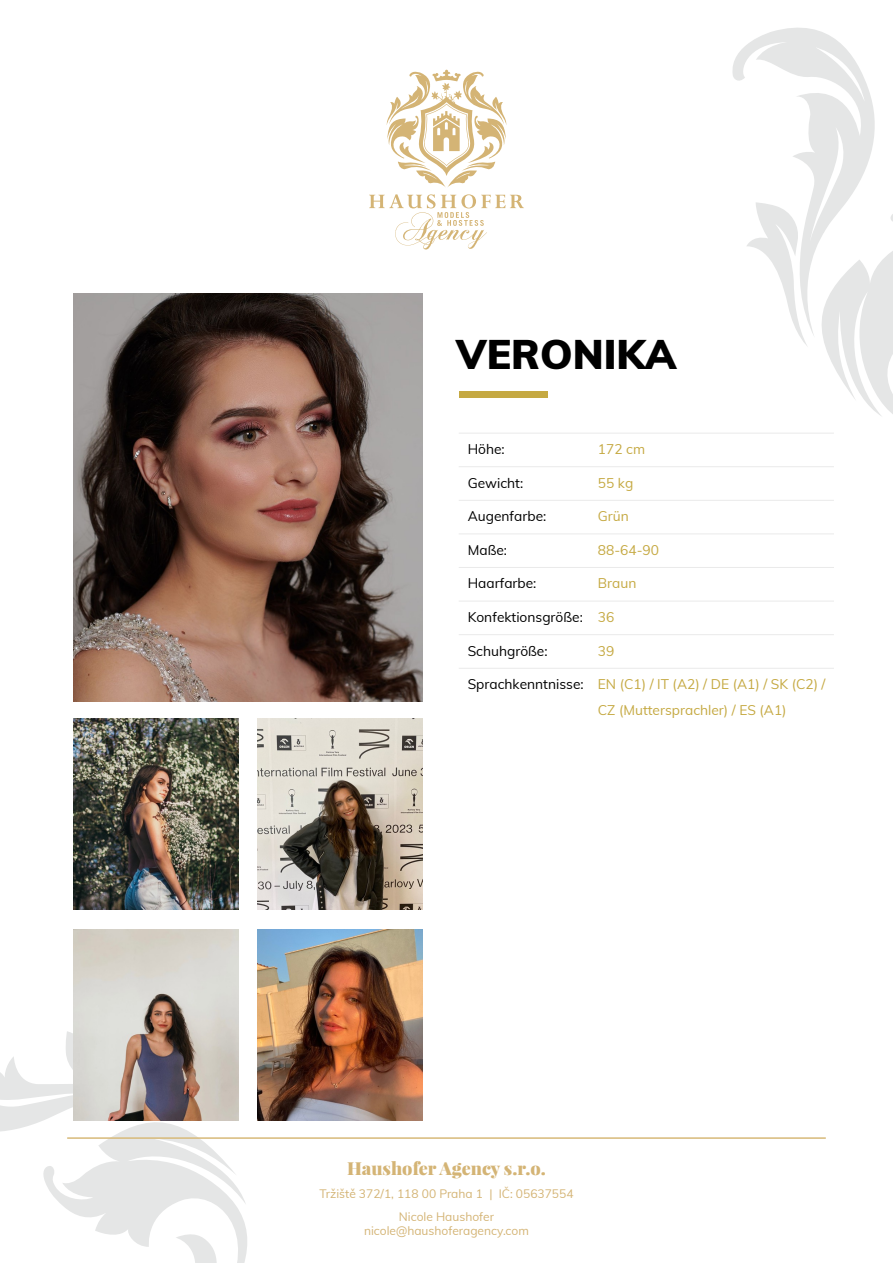
<style>
.page{position:relative;width:893px;height:1263px;background:#fff}
.page>*{position:absolute;margin:0;border:0;box-sizing:border-box;transform-origin:0 0}
.t1{font:900 40.5px "Muli";color:#000}
.t2{font:900 18px "Playfair Display";color:#d4b475}
.t3{font:13.8px/25.5px "Muli";color:#c5a942}
.t4{font:13.8px "Muli";color:#000}
.t5{font:12px/23px "Muli";color:#d4b475;text-align:center}
.s1{color:#c5a942}
.s2{color:#000}
</style>
<div class="page">
<svg style="left:386px;top:69px;width:121px;height:118px"></svg>
<svg style="left:369px;top:194px;width:155px;height:55px"></svg>
<svg style="left:732px;top:27px;width:161px;height:440px"></svg>
<svg style="left:0;top:968px;width:280px;height:295px"></svg>
<hr style="left:67px;top:1137px;width:759px;height:2px;background:#d7b979">
<div style="left:459px;top:391px;width:89px;height:7px;background:#c5a942"></div>
<hr style="left:459px;top:433px;width:374px;height:1px;background:#eaeaea">
<hr style="left:459px;top:466px;width:374px;height:1px;background:#eaeaea">
<hr style="left:459px;top:500px;width:374px;height:1px;background:#eaeaea">
<hr style="left:459px;top:533px;width:374px;height:1px;background:#eaeaea">
<hr style="left:459px;top:567px;width:374px;height:1px;background:#eaeaea">
<hr style="left:459px;top:601px;width:374px;height:1px;background:#eaeaea">
<hr style="left:459px;top:634px;width:374px;height:1px;background:#eaeaea">
<hr style="left:459px;top:668px;width:374px;height:1px;background:#eaeaea">
<img style="left:74px;top:293px;width:349px;height:409px">
<img style="left:74px;top:719px;width:165px;height:191px">
<img style="left:258px;top:719px;width:165px;height:191px">
<img style="left:74px;top:929px;width:165px;height:191px">
<img style="left:258px;top:929px;width:165px;height:191px">
<h1 class="t1" style="left:456px;top:329px;width:221px">VERONIKA</h1>
<p class="t4" style="left:468px;top:440px;width:39px">Höhe:</p>
<p class="t3" style="left:598px;top:436px;width:49px">172 cm</p>
<p class="t4" style="left:468px;top:474px;width:57px">Gewicht:</p>
<p class="t3" style="left:598px;top:470px;width:37px">55 kg</p>
<p class="t4" style="left:468px;top:507px;width:80px">Augenfarbe:</p>
<p class="t3" style="left:598px;top:503px;width:32px">Grün</p>
<p class="t4" style="left:468px;top:541px;width:41px">Maße:</p>
<p class="t3" style="left:598px;top:537px;width:63px">88-64-90</p>
<p class="t4" style="left:468px;top:574px;width:70px">Haarfarbe:</p>
<p class="t3" style="left:598px;top:570px;width:40px">Braun</p>
<p class="t4" style="left:468px;top:608px;width:148px">Konfektionsgröße: <span class="s1">36</span></p>
<p class="t4" style="left:468px;top:642px;width:81px">Schuhgröße:</p>
<p class="t3" style="left:598px;top:638px;width:18px">39</p>
<p class="t3" style="left:598px;top:671px;width:229px;text-indent:-130px"><span class="s2">Sprachkenntnisse:</span> EN (C1) / IT (A2) / DE (A1) / SK (C2) /<br>CZ (Muttersprachler) / ES (A1)</p>
<h2 class="t2" style="left:347px;top:1156px;width:200px">Haushofer Agency s.r.o.</h2>
<p class="t5" style="left:319px;top:1181px;width:256px">Tržiště 372/1, 118 00 Praha 1 | IČ: 05637554<br>Nicole Haushofer</p>
<p class="t5" style="left:364px;top:1218px;width:166px">nicole@haushoferagency.com</p>
</div>
